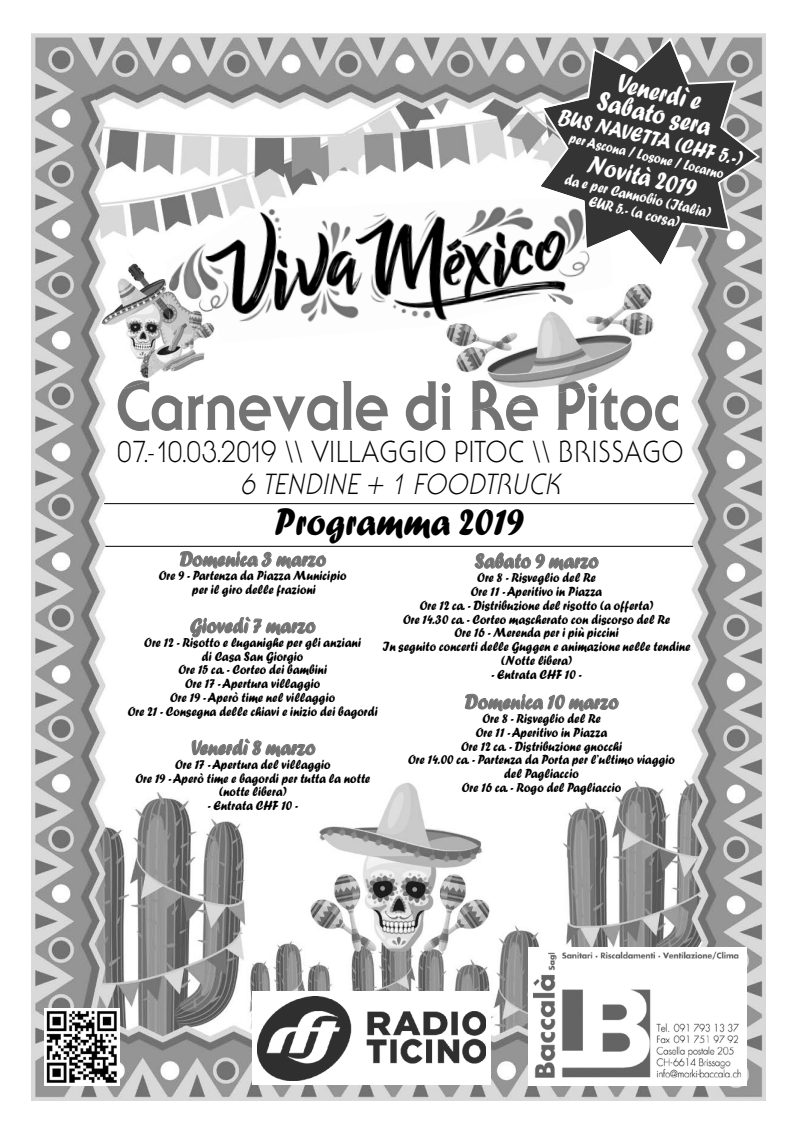
<style>
.page{position:relative;width:798px;height:1134px;background:#fff}
.page>*{position:absolute;margin:0;border:0;box-sizing:border-box;transform-origin:0 0}
.t1{font:800 69.38px "Serif Gothic BQ";color:#737373;scale:.89 1}
.t2{font:40px "Forte";color:#000;scale:.88 1}
.t3{font:300 30.12px "Serif Gothic BQ";letter-spacing:.01em;color:#000;scale:.88 1}
.t4{font:italic 300 29px "Serif Gothic BQ";color:#000;scale:.88 1}
.t5{font:28.38px "Forte";color:#fff;scale:.83 1}
.t6{font:26.88px "Forte";color:#fff;scale:.83 1}
.t7{font:22.38px "Forte";color:#fff;scale:.83 1}
.t8{font:21.5px "Forte";letter-spacing:-.005em;color:#737373;scale:.88 1}
.t9{font:16.12px/16.2px "Forte";color:#fff;text-align:center;scale:.83 1}
.t10{font:15.25px "Forte";color:#fff;scale:.83 1}
.t11{font:13.75px/13.8px "Forte";color:#000;text-align:center;scale:.88 1}
</style>
<div class="page">
<img style="left:32px;top:34px;width:733px;height:1066px">
<img style="left:308px;top:780px;width:186px;height:174px">
<img style="left:165px;top:197px;width:449px;height:150px">
<img style="left:75px;top:233px;width:151px;height:158px">
<img style="left:166px;top:277px;width:56px;height:70px">
<img style="left:123px;top:380px;width:26px;height:9px">
<hr style="left:104px;top:503px;width:590px;height:1px;background:#000">
<hr style="left:105px;top:546px;width:588px;height:1px;background:#000">
<svg style="left:190px;top:617px;width:126px;height:20px"></svg>
<svg style="left:179px;top:551px;width:147px;height:21px"></svg>
<svg style="left:191px;top:738px;width:124px;height:23px"></svg>
<svg style="left:474px;top:552px;width:124px;height:18px"></svg>
<svg style="left:464px;top:694px;width:154px;height:21px"></svg>
<img style="left:438px;top:276px;width:238px;height:138px">
<img style="left:438px;top:285px;width:176px;height:41px">
<img style="left:472px;top:380px;width:123px;height:31px">
<div style="left:253px;top:992px;width:238px;height:93px;background:#fff"></div>
<img style="left:257px;top:996px;width:228px;height:84px">
<div style="left:528px;top:947px;width:218px;height:138px;background:#fff"></div>
<img style="left:533px;top:951px;width:209px;height:127px">
<svg style="left:537px;top:37px;width:222px;height:231px;background:#757575"></svg>
<img style="left:45px;top:1009px;width:74px;height:76px">
<h3 class="t5" style="left:621px;top:65px;width:105px;rotate:13deg">Venerdì e</h3>
<h3 class="t5" style="left:601px;top:84px;width:142px;rotate:13deg">Sabato sera</h3>
<h3 class="t7" style="left:562px;top:103px;width:234px;rotate:13deg">BUS NAVETTA (CHF5.-)</h3>
<p class="t10" style="left:571px;top:129px;width:50px;rotate:13deg">perAsc</p>
<h3 class="t6" style="left:591px;top:148px;width:135px;rotate:13deg">N ovità 2019</h3>
<p class="t10" style="left:608px;top:137px;width:147px;rotate:13deg">ona /Losone /Locarno</p>
<p class="t9" style="left:567px;top:171px;width:186px;rotate:13deg">da e per Cannobio (Italia)<br>EUR 5.- (a corsa)</p>
<h1 class="t1" style="left:116px;top:366px;width:636px">Carnevale di Re Pitoc</h1>
<h3 class="t3" style="left:117px;top:435px;width:645px">07.-10.03.2019 \\ VILLAGGIO PITOC \\ BRISSAGO</h3>
<h3 class="t4" style="left:240px;top:468px;width:372px">6 TENDINE + 1 FOODTRUCK</h3>
<h2 class="t2" style="left:274px;top:497px;width:285px">Programma 2019</h2>
<h3 class="t8" style="left:180px;top:546px;width:168px">Domenica 3 marzo</h3>
<p class="t11" style="left:159px;top:569px;width:215px">Ore 9 - Partenza da Piazza Municipio per il giro delle frazioni</p>
<h3 class="t8" style="left:474px;top:548px;width:142px">Sabato 9 marzo</h3>
<p class="t11" style="left:382px;top:571px;width:351px">Ore 8 - Risveglio del Re<br>Ore 11 -Aperitivo in Piazza<br>Ore 12 ca.- Distribuzione del risotto (a offerta)<br>Ore 14.30 ca.- Corteo mascherato con discorso del Re<br>Ore 16 - Merenda per i più piccini<br>In seguito concerti delle Guggen e animazione nelle tendine (Notte libera)</p>
<p class="t11" style="left:491px;top:667px;width:104px">- Entrata CHF 10 -</p>
<h3 class="t8" style="left:465px;top:689px;width:176px">Domenica 10 marzo</h3>
<p class="t11" style="left:408px;top:711px;width:305px">Ore 8 - Risveglio del Re<br>Ore 11 -Aperitivo in Piazza<br>Ore 12 ca.- Distribuzione gnocchi<br>Ore 14.00 ca.- Partenza da Porta per l’ultimo viaggio del Pagliaccio<br>Ore 16 ca.- Rogo del Pagliaccio</p>
<h3 class="t8" style="left:190px;top:613px;width:144px">Giovedì 7 marzo</h3>
<p class="t11" style="left:128px;top:635px;width:286px">Ore 12 - Risotto e luganighe per gli anziani<br>di Casa San Giorgio<br>Ore 15 ca.- Corteo dei bambini<br>Ore 17 -Apertura villaggio<br>Ore 19 -Aperò time nel villaggio<br>Ore 21 - Consegna delle chiavi e inizio dei bagordi</p>
<h3 class="t8" style="left:191px;top:734px;width:143px">Venerdì 8 marzo</h3>
<p class="t11" style="left:135px;top:757px;width:268px">Ore 17 -Apertura del villaggio<br>Ore 19 -Aperò time e bagordi per tutta la notte (notte libera)</p>
<p class="t11" style="left:208px;top:798px;width:104px">- Entrata CHF 10 -</p>
</div>
